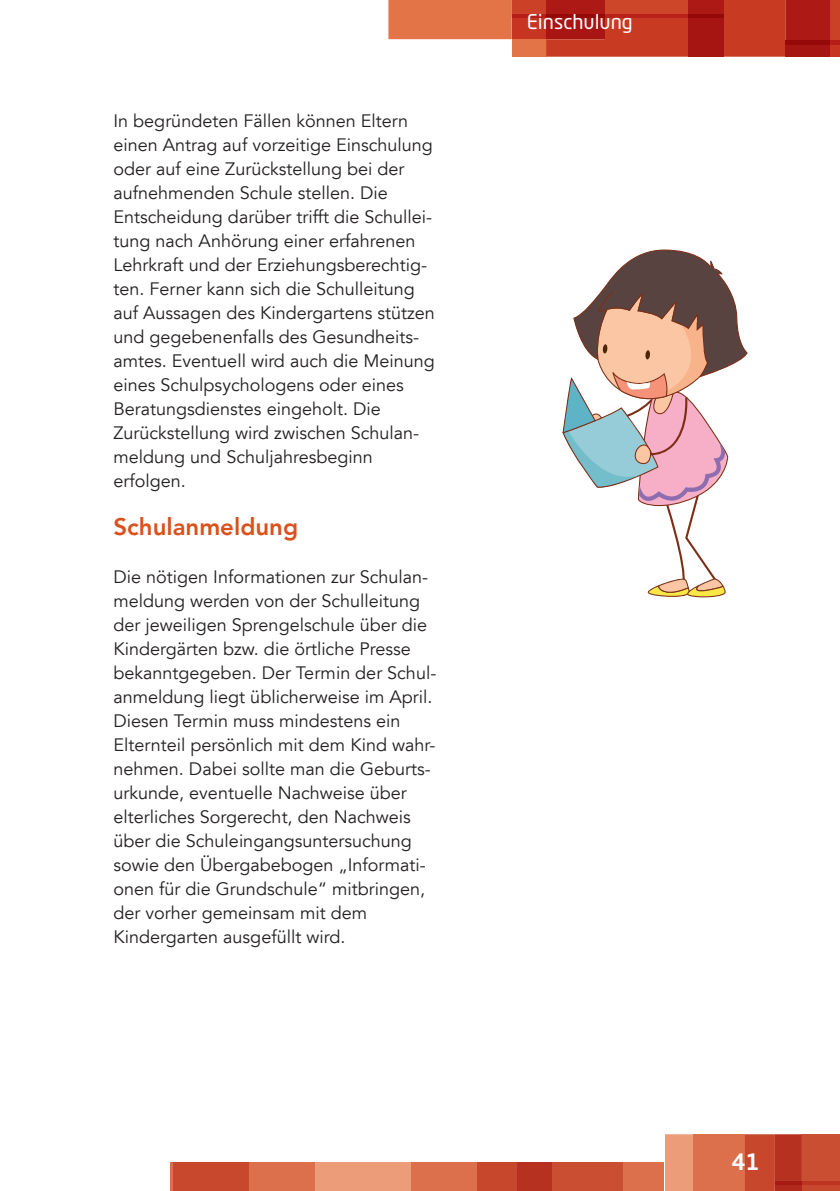
<style>
.page{position:relative;width:840px;height:1191px;background:#fff}
.page>*{position:absolute;margin:0;border:0;box-sizing:border-box;transform-origin:0 0}
.t1{font:800 24px "Avenir LT";color:#da511d}
.t2{font:500 22.4px "Neo Tech Std";color:#fff}
.t3{font:20px "Neo Tech Std";color:#fff}
.t4{font:18px/24px "Avenir LT";color:#231f20}
</style>
<div class="page">
<svg style="left:388px;top:0;width:451px;height:57px;background:#cd553e"></svg>
<div style="left:511px;top:17px;width:35px;height:22px;background:#c73421"></div>
<hr style="left:511px;top:14px;width:35px;height:3px;background:#b71e19">
<div style="left:546px;top:0;width:58px;height:14px;background:#ad1a15"></div>
<div style="left:546px;top:17px;width:58px;height:22px;background:#a81513"></div>
<hr style="left:546px;top:14px;width:58px;height:3px;background:#950909">
<div style="left:314px;top:1162px;width:96px;height:29px;background:#ec9c78"></div>
<div style="left:249px;top:1162px;width:65px;height:29px;background:#dc704c"></div>
<hr style="left:170px;top:1162px;width:3px;height:29px;background:#dc704c">
<div style="left:173px;top:1162px;width:76px;height:29px;background:#c7482c"></div>
<div style="left:410px;top:1162px;width:67px;height:29px;background:#dc704c"></div>
<div style="left:477px;top:1162px;width:39px;height:29px;background:#c7472c"></div>
<div style="left:622px;top:1162px;width:42px;height:29px;background:#dc704c"></div>
<div style="left:551px;top:1162px;width:71px;height:29px;background:#ca4f32"></div>
<div style="left:516px;top:1162px;width:35px;height:29px;background:#b6311f"></div>
<div style="left:665px;top:1134px;width:28px;height:57px;background:#ec9c78"></div>
<div style="left:693px;top:1134px;width:51px;height:57px;background:#dc704c"></div>
<div style="left:801px;top:1134px;width:38px;height:47px;background:#ca4f32"></div>
<svg style="left:744px;top:1134px;width:57px;height:57px;background:#c04028"></svg>
<div style="left:801px;top:1184px;width:38px;height:7px;background:#c7472c"></div>
<div style="left:774px;top:1184px;width:27px;height:7px;background:#b0291b"></div>
<hr style="left:801px;top:1181px;width:38px;height:3px;background:#bd3522">
<hr style="left:774px;top:1181px;width:27px;height:3px;background:#a51b14">
<svg style="left:562px;top:249px;width:185px;height:348px"></svg>
<p class="t4" style="left:113px;top:109px;width:323px">In begründeten Fällen können Eltern einen Antrag auf vorzeitige Einschulung oder auf eine Zurückstellung bei der aufnehmenden Schule stellen. Die Entscheidung darüber trifft die Schullei&shy;tung nach Anhörung einer erfahrenen Lehrkraft und der Erziehungsberechtig&shy;ten. Ferner kann sich die Schulleitung auf Aussagen des Kindergartens stützen und gegebenenfalls des Gesundheits&shy;amtes. Eventuell wird auch die Meinung eines Schulpsychologens oder eines Beratungsdienstes eingeholt. Die Zurückstellung wird zwischen Schulan&shy;meldung und Schuljahresbeginn erfolgen.</p>
<h1 class="t1" style="left:113px;top:512px;width:186px">Schulanmeldung</h1>
<p class="t4" style="left:113px;top:565px;width:324px">Die nötigen Informationen zur Schulan&shy;meldung werden von der Schulleitung der jeweiligen Sprengelschule über die Kindergärten bzw. die örtliche Presse bekanntgegeben. Der Termin der Schul&shy;anmeldung liegt üblicherweise im April.<br>Diesen Termin muss mindestens ein Elternteil persönlich mit dem Kind wahr&shy;nehmen. Dabei sollte man die Geburts&shy;urkunde, eventuelle Nachweise über elterliches Sorgerecht, den Nachweis über die Schuleingangsuntersuchung sowie den Übergabebogen „Informati&shy;onen für die Grundschule“ mitbringen, der vorher gemeinsam mit dem Kindergarten ausgefüllt wird.</p>
<p class="t3" style="left:526px;top:10px;width:107px">Einschulung</p>
<p class="t2" style="left:731px;top:1147px;width:30px">41</p>
</div>
